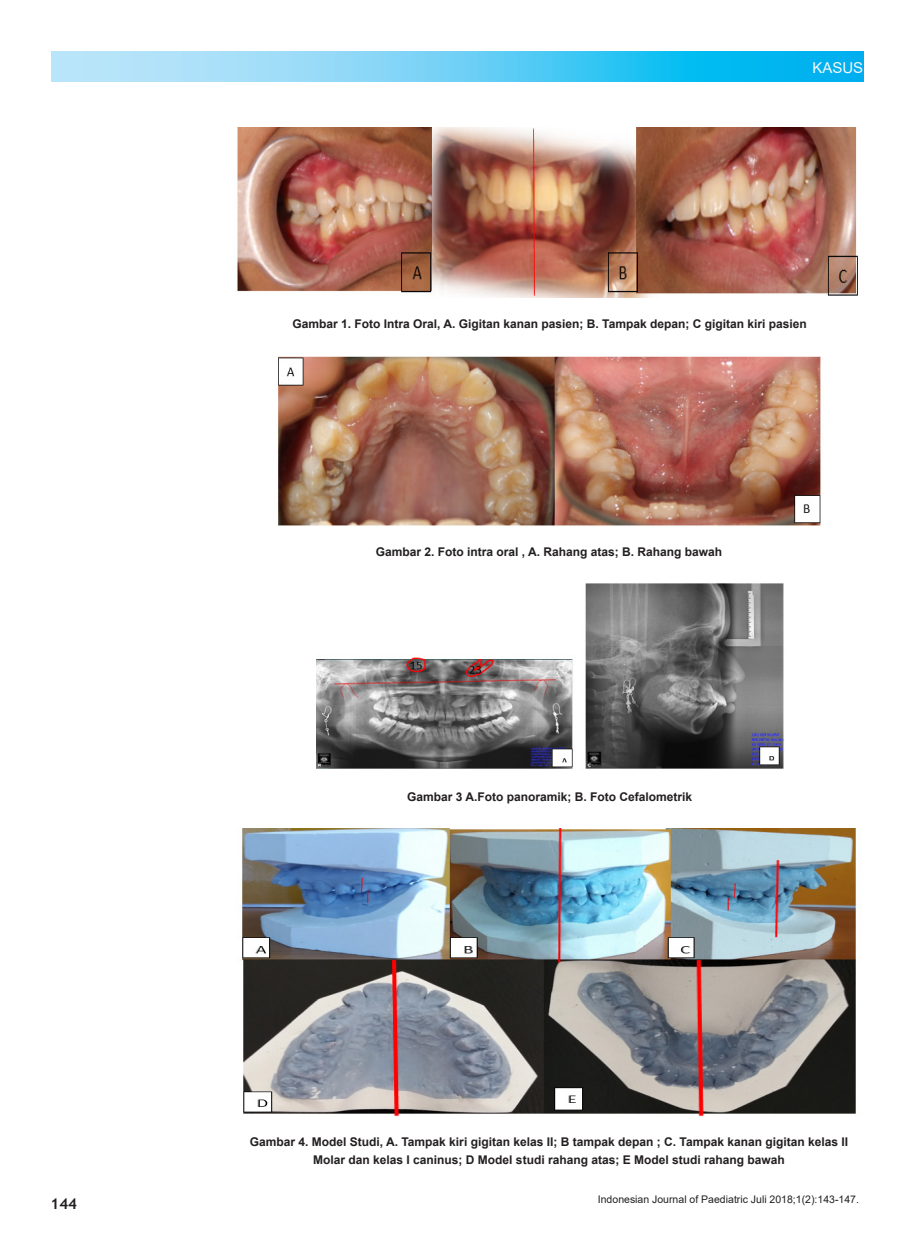
<style>
.page{position:relative;width:915px;height:1255px;background:#fff}
.page>*{position:absolute;margin:0;border:0;box-sizing:border-box;transform-origin:0 0}
.t1{font:15px "Arial";color:#f7f7f8}
.t2{font:700 15px "Trebuchet MS";color:#231f20}
.t3{font:700 12px/18px "Arial";color:#231f20;text-align:center}
.t4{font:10.5px "Arial";color:#231f20}
</style>
<div class="page">
<svg style="left:51px;top:52px;width:812px;height:30px;background:#60cef5"></svg>
<img style="left:237px;top:128px;width:621px;height:170px">
<img style="left:278px;top:356px;width:543px;height:170px">
<img style="left:316px;top:583px;width:468px;height:186px">
<img style="left:242px;top:828px;width:614px;height:288px">
<p class="t2" style="left:51px;top:1194px;width:28px">144</p>
<p class="t1" style="left:812px;top:58px;width:52px">KASUS</p>
<p class="t3" style="left:292px;top:315px;width:516px">Gambar 1. Foto Intra Oral, A. Gigitan kanan pasien; B. Tampak depan; C gigitan kiri pasien</p>
<p class="t3" style="left:375px;top:543px;width:348px">Gambar 2. Foto intra oral , A. Rahang atas; B. Rahang bawah</p>
<p class="t3" style="left:407px;top:788px;width:286px">Gambar 3 A.Foto panoramik; B. Foto Cefalometrik</p>
<p class="t3" style="left:250px;top:1133px;width:599px">Gambar 4. Model Studi, A. Tampak kiri gigitan kelas II; B tampak depan ; C. Tampak kanan gigitan kelas II<br>Molar dan kelas I caninus; D Model studi rahang atas; E Model studi rahang bawah</p>
<p class="t4" style="left:597px;top:1191px;width:262px">Indonesian Journal of Paediatric Juli 2018;1(2):143-147.</p>
</div>
